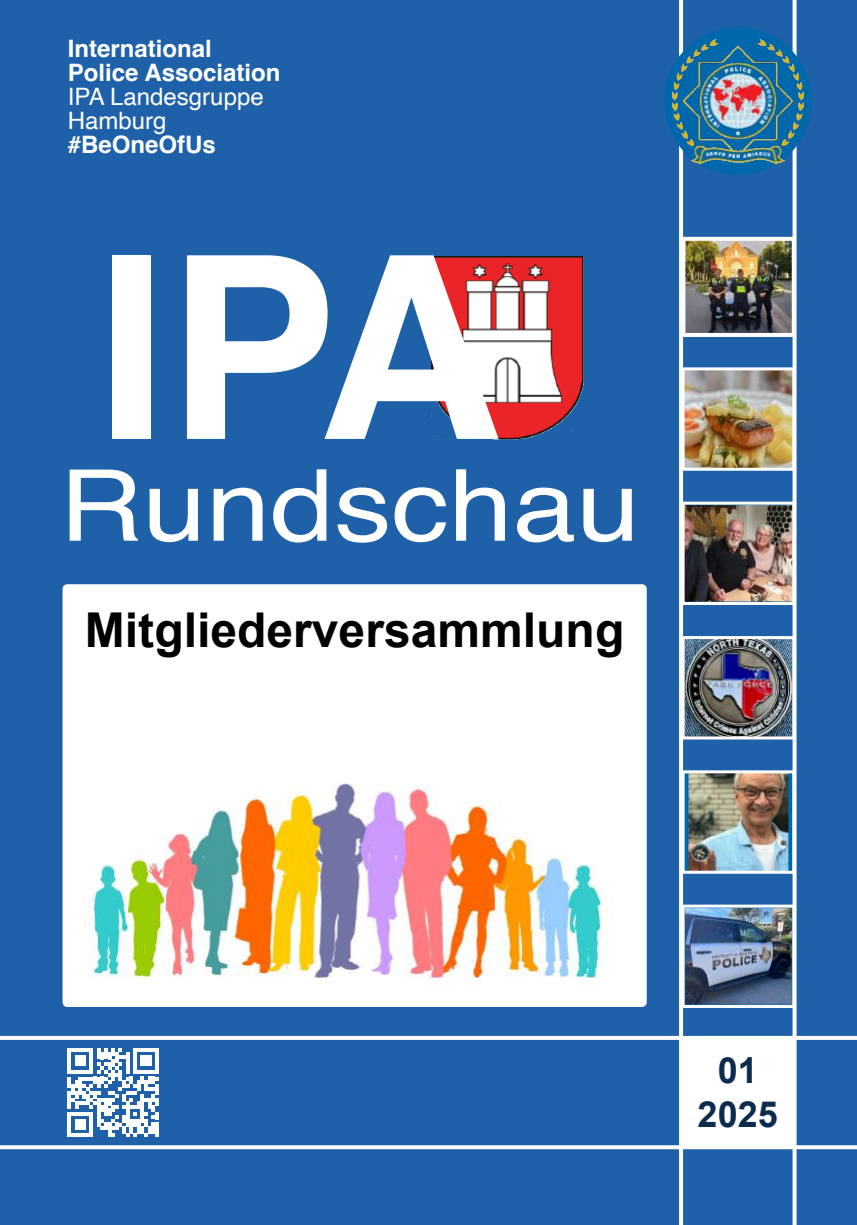
<style>
.page{position:relative;width:857px;height:1225px;background:#fff}
.page>*{position:absolute;margin:0;border:0;box-sizing:border-box;transform-origin:0 0}
.t1{font:700 255px "Helvetica";color:#fff}
.t2{font:99.2px "Helvetica";color:#fff;scale:1.16 1}
.t3{font:700 48px "Arial";color:#000}
.t4{font:700 36px/44px "Arial";color:#0d2c4d;text-align:center}
.t5{font:700 24px/24px "Helvetica";color:#fff}
.t6{font:24px/24px "Helvetica";color:#fff}
</style>
<div class="page">
<div style="left:0;top:0;width:856px;height:1225px;background:#1e61a8"></div>
<img style="left:431px;top:256px;width:151px;height:183px">
<svg style="left:0;top:1036px;width:856px;height:113px"></svg>
<svg style="left:678px;top:0;width:118px;height:1225px"></svg>
<svg style="left:68px;top:1048px;width:91px;height:88px"></svg>
<div style="left:681px;top:1036px;width:114px;height:112px;background:#fff"></div>
<img style="left:685px;top:908px;width:105px;height:96px">
<div style="left:681px;top:904px;width:113px;height:104px;border:3px solid #fff"></div>
<img style="left:685px;top:774px;width:105px;height:95px">
<div style="left:681px;top:770px;width:113px;height:103px;border:3px solid #fff"></div>
<img style="left:685px;top:640px;width:105px;height:95px">
<div style="left:681px;top:636px;width:113px;height:103px;border:3px solid #fff"></div>
<img style="left:685px;top:505px;width:105px;height:96px">
<div style="left:681px;top:501px;width:113px;height:104px;border:3px solid #fff"></div>
<img style="left:685px;top:371px;width:105px;height:96px">
<div style="left:681px;top:367px;width:113px;height:104px;border:3px solid #fff"></div>
<img style="left:686px;top:242px;width:104px;height:90px">
<div style="left:681px;top:237px;width:114px;height:100px;border:4px solid #fff"></div>
<div style="left:62px;top:584px;width:584px;height:423px;border:9px solid #fff"></div>
<div style="left:663px;top:27px;width:148px;height:148px;background:#0067aa;border-radius:50%"></div>
<img style="left:671px;top:38px;width:132px;height:126px">
<img style="left:68px;top:593px;width:574px;height:406px">
<p class="t5" style="left:68px;top:38px;width:214px">International<br>Police Association</p>
<p class="t6" style="left:68px;top:86px;width:197px">IPA Landesgruppe<br>Hamburg</p>
<p class="t5" style="left:68px;top:134px;width:150px">#BeOneOfUs</p>
<h1 class="t1" style="left:96px;top:248px;width:408px">IPA</h1>
<h2 class="t2" style="left:60px;top:466px;width:501px">Rundschau</h2>
<h3 class="t3" style="left:85px;top:612px;width:540px">Mitgliederversammlung</h3>
<h3 class="t4" style="left:697px;top:1052px;width:82px">01<br>2025</h3>
</div>
